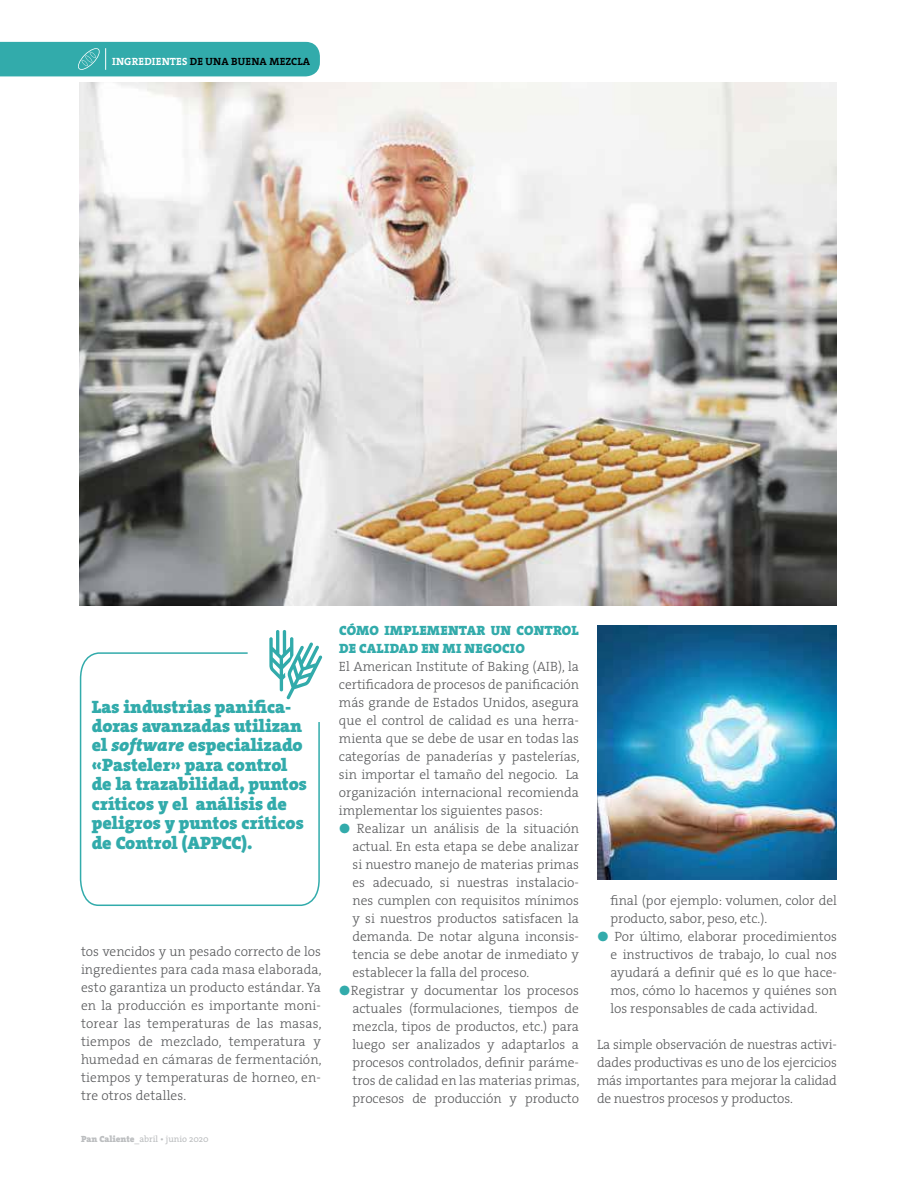
<style>
.page{position:relative;width:918px;height:1188px;background:#fff}
.page>*{position:absolute;margin:0;border:0;box-sizing:border-box;transform-origin:0 0}
.t1{font:18px/19.5px "The Serif HP9 Blk";color:#32abab}
.t2{font:13.5px/18px "The Serif HP3 Lig";color:#58595b;text-align:justify}
.t3{font:13.5px/18px "The Serif HP9 Blk";letter-spacing:.015em;color:#32abab}
.t4{font:10.5px "The Serif HP7 Bld";letter-spacing:.015em;color:#000}
.t5{font:9px "The Serif HP5 Plain";color:#bcbec0}
.s1{color:#fff}
.s2{font-family:"The Serif HP9 Blk IT"}
.s3{font-family:"The Serif HP9 Blk"}
.s4{color:#32abab}
</style>
<div class="page">
<div style="left:0;top:42px;width:320px;height:34px;background:#32abab"></div>
<svg style="left:269px;top:630px;width:53px;height:30px"></svg>
<svg style="left:79px;top:652px;width:242px;height:254px"></svg>
<img style="left:80px;top:82px;width:757px;height:524px">
<img style="left:597px;top:626px;width:240px;height:253px">
<p class="t4" style="left:112px;top:54px;width:200px"><span class="s1">INGREDIENTES</span> DE UNA BUENA MEZCLA</p>
<h1 class="t1" style="left:92px;top:696px;width:217px">Las industrias panifica&shy;doras avanzadas utilizan el <span class="s2">software</span> especializado «Pasteler» para control de la trazabilidad, puntos críticos y el análisis de peligros y puntos críticos de Control (APPCC).</h1>
<p class="t2" style="left:81px;top:943px;width:242px">tos vencidos y un pesado correcto de los ingredientes para cada masa elaborada, esto garantiza un producto estándar. Ya en la producción es importante moni&shy;torear las temperaturas de las masas, tiempos de mezclado, temperatura y humedad en cámaras de fermentación, tiempos y temperaturas de horneo, en&shy;tre otros detalles.</p>
<p class="t5" style="left:81px;top:1133px;width:129px"><span class="s3">Pan Caliente</span>_abril • junio 2020</p>
<p class="t3" style="left:339px;top:622px;width:241px">CÓMO IMPLEMENTAR UN CONTROL<br>DE CALIDAD EN MI NEGOCIO</p>
<p class="t2" style="left:339px;top:658px;width:242px">El American Institute of Baking (AIB), la certificadora de procesos de panificación más grande de Estados Unidos, asegura que el control de calidad es una herra&shy;mienta que se debe de usar en todas las categorías de panaderías y pastelerías, sin importar el tamaño del negocio. La organización internacional recomienda implementar los siguientes pasos:</p>
<p class="t2" style="left:352px;top:820px;width:228px;text-indent:-14px"><span class="s4">●</span> Realizar un análisis de la situación actual. En esta etapa se debe analizar si nuestro manejo de materias primas es adecuado, si nuestras instalacio&shy;nes cumplen con requisitos mínimos y si nuestros productos satisfacen la demanda. De notar alguna inconsis&shy;tencia se debe anotar de inmediato y establecer la falla del proceso.</p>
<p class="t2" style="left:352px;top:982px;width:229px;text-indent:-14px"><span class="s4">●</span>Registrar y documentar los procesos actuales (formulaciones, tiempos de mezcla, tipos de productos, etc.) para luego ser analizados y adaptarlos a procesos controlados, definir paráme&shy;tros de calidad en las materias primas, procesos de producción y producto</p>
<p class="t2" style="left:610px;top:892px;width:228px">final (por ejemplo: volumen, color del producto, sabor, peso, etc.).</p>
<p class="t2" style="left:610px;top:928px;width:228px;text-indent:-14px"><span class="s4">●</span> Por último, elaborar procedimientos e instructivos de trabajo, lo cual nos ayudará a definir qué es lo que hace&shy;mos, cómo lo hacemos y quiénes son los responsables de cada actividad.</p>
<p class="t2" style="left:597px;top:1036px;width:242px">La simple observación de nuestras activi&shy;dades productivas es uno de los ejercicios más importantes para mejorar la calidad de nuestros procesos y productos.</p>
</div>
